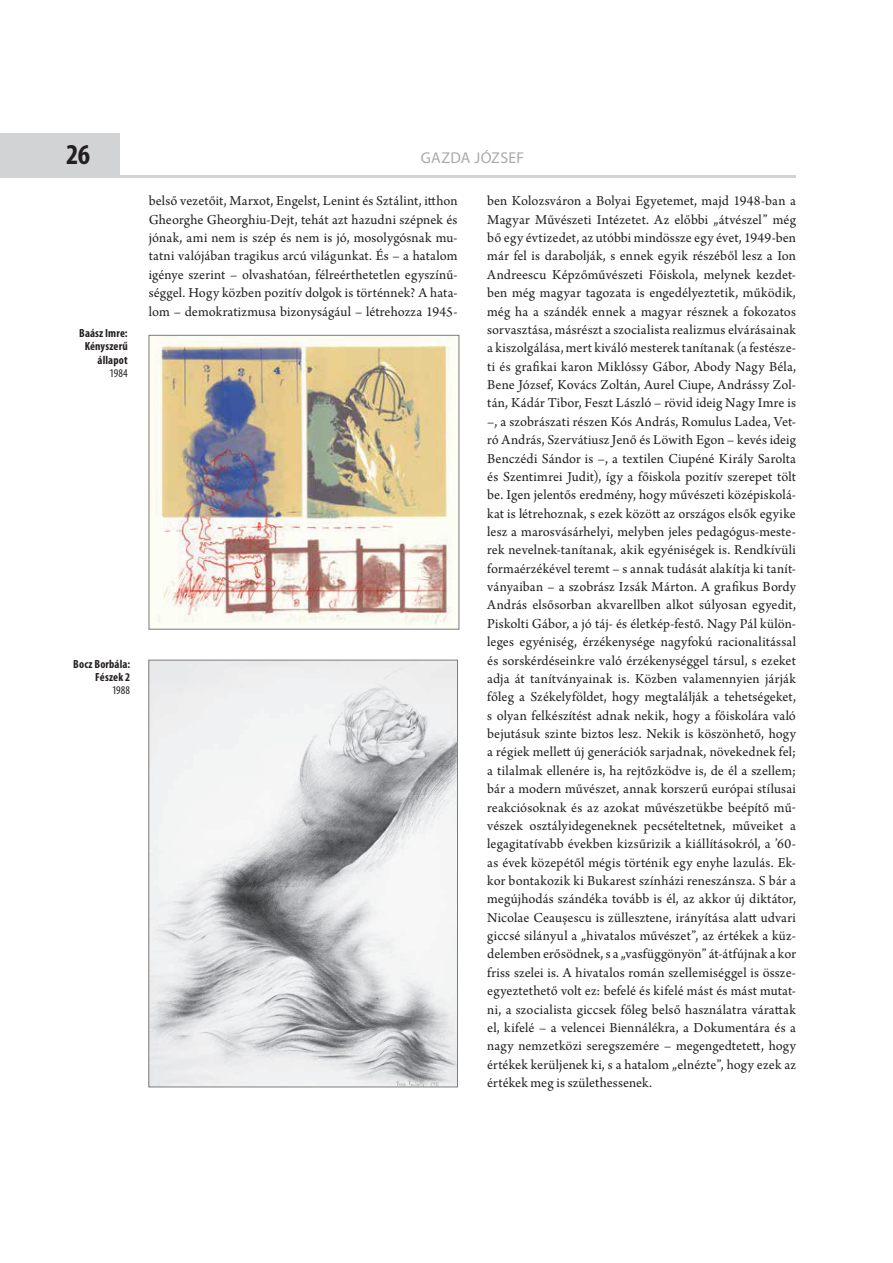
<style>
.page{position:relative;width:893px;height:1263px;background:#fff}
.page>*{position:absolute;margin:0;border:0;box-sizing:border-box;transform-origin:0 0}
.t1{font:condensed 28.8px "Myriad Pro";color:#231f20}
.t2{font:15.75px "Myriad Pro";letter-spacing:.015em;color:#a7aaac}
.t3{font:14.4px/18.3px "Arno Pro";letter-spacing:.005em;color:#231f20;text-align:justify}
.t4{font:700 condensed 11.85px/13px "Myriad Pro";letter-spacing:.01em;color:#231f20;text-align:right}
.t5{font:condensed 11.85px "Myriad Pro";letter-spacing:.005em;color:#231f20}
</style>
<div class="page">
<div style="left:0;top:133px;width:119px;height:45px;background:#d1d3d4"></div>
<hr style="left:119px;top:175px;width:677px;height:3px;background:#d1d3d4">
<img style="left:151px;top:662px;width:305px;height:423px">
<div style="left:149px;top:660px;width:309px;height:427px;border:1px solid #7f7b7a"></div>
<img style="left:151px;top:337px;width:301px;height:290px">
<div style="left:149px;top:335px;width:310px;height:294px;border:1px solid #7f7b7a"></div>
<h1 class="t1" style="left:67px;top:137px;width:24px">26</h1>
<p class="t2" style="left:421px;top:149px;width:105px">GAZDA JÓZSEF</p>
<p class="t3" style="left:149px;top:193px;width:310px">belső vezetőit, Marxot, Engelst, Lenint és Sztálint, itthon Gheorghe Gheorghiu-Dejt, tehát azt hazudni szépnek és jónak, ami nem is szép és nem is jó, mosolygósnak mu&shy;tatni valójában tragikus arcú világunkat. És – a hatalom igénye szerint – olvashatóan, félreérthetetlen egyszínű&shy;séggel. Hogy közben pozitív dolgok is történnek? A hata&shy;lom – demokratizmusa bizonyságául – létrehozza 1945-</p>
<p class="t3" style="left:487px;top:193px;width:310px">ben Kolozsváron a Bolyai Egyetemet, majd 1948-ban a Magyar Művészeti Intézetet. Az előbbi „átvészel” még bő egy évtizedet, az utóbbi mindössze egy évet, 1949-ben már fel is darabolják, s ennek egyik részéből lesz a Ion Andreescu Képzőművészeti Főiskola, melynek kezdet&shy;ben még magyar tagozata is engedélyeztetik, működik, még ha a szándék ennek a magyar résznek a fokozatos sorvasztása, másrészt a szocialista realizmus elvárásainak a kiszolgálása, mert kiváló mesterek tanítanak (a festésze&shy;ti és grafikai karon Miklóssy Gábor, Abody Nagy Béla, Bene József, Kovács Zoltán, Aurel Ciupe, Andrássy Zol&shy;tán, Kádár Tibor, Feszt László – rövid ideig Nagy Imre is –, a szobrászati részen Kós András, Romulus Ladea, Vet&shy;ró András, Szervátiusz Jenő és Löwith Egon – kevés ideig Benczédi Sándor is –, a textilen Ciupéné Király Sarolta és Szentimrei Judit), így a főiskola pozitív szerepet tölt be. Igen jelentős eredmény, hogy művészeti középiskolá&shy;kat is létrehoznak, s ezek között az országos elsők egyike lesz a marosvásárhelyi, melyben jeles pedagógus-meste&shy;rek nevelnek-tanítanak, akik egyéniségek is. Rendkívüli formaérzékével teremt – s annak tudását alakítja ki tanít&shy;ványaiban – a szobrász Izsák Márton. A grafikus Bordy András elsősorban akvarellben alkot súlyosan egyedit, Piskolti Gábor, a jó táj- és életkép-festő. Nagy Pál külön&shy;leges egyéniség, érzékenysége nagyfokú racionalitással és sorskérdéseinkre való érzékenységgel társul, s ezeket adja át tanítványainak is. Közben valamennyien járják főleg a Székelyföldet, hogy megtalálják a tehetségeket, s olyan felkészítést adnak nekik, hogy a főiskolára való bejutásuk szinte biztos lesz. Nekik is köszönhető, hogy a régiek mellett új generációk sarjadnak, növekednek fel; a tilalmak ellenére is, ha rejtőzködve is, de él a szellem; bár a modern művészet, annak korszerű európai stílusai reakciósoknak és az azokat művészetükbe beépítő mű&shy;vészek osztályidegeneknek pecsételtetnek, műveiket a legagitatívabb években kizsűrizik a kiállításokról, a ’60- as évek közepétől mégis történik egy enyhe lazulás. Ek&shy;kor bontakozik ki Bukarest színházi reneszánsza. S bár a megújhodás szándéka tovább is él, az akkor új diktátor, Nicolae Ceaușescu is züllesztene, irányítása alatt udvari giccsé silányul a „hivatalos művészet”, az értékek a küz&shy;delemben erősödnek, s a „vasfüggönyön” át-átfújnak a kor friss szelei is. A hivatalos román szellemiséggel is össze&shy;egyeztethető volt ez: befelé és kifelé mást és mást mutat&shy;ni, a szocialista giccsek főleg belső használatra várattak el, kifelé – a velencei Biennálékra, a Dokumentára és a nagy nemzetközi seregszemére – megengedtetett, hogy értékek kerüljenek ki, s a hatalom „elnézte”, hogy ezek az értékek meg is születhessenek.</p>
<p class="t4" style="left:79px;top:328px;width:50px">Baász Imre:<br>Kényszerű állapot</p>
<p class="t5" style="left:110px;top:366px;width:20px">1984</p>
<p class="t4" style="left:73px;top:658px;width:58px">Bocz Borbála:<br>Fészek 2</p>
<p class="t5" style="left:112px;top:683px;width:20px">1988</p>
</div>
